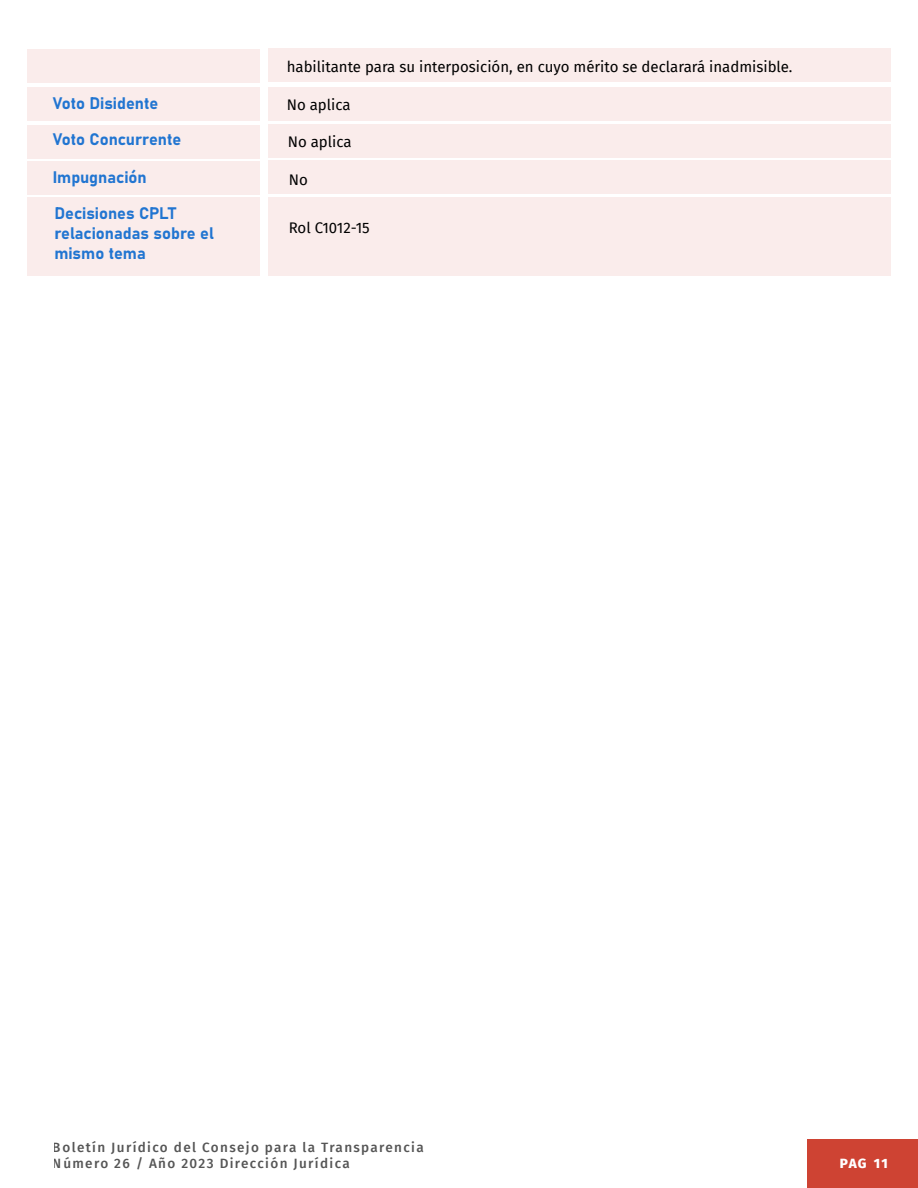
<style>
.page{position:relative;width:918px;height:1188px;background:#fff}
.page>*{position:absolute;margin:0;border:0;box-sizing:border-box;transform-origin:0 0}
.t1{font:16.5px/19.8px "Bahnschrift";color:#2175d1}
.t2{font:15px "Fira Sans";color:#000}
.t3{font:500 13.5px/16.2px "Fira Sans";letter-spacing:.1em;color:#000}
.t4{font:800 13.5px "Fira Sans";color:#fff}
</style>
<div class="page">
<div style="left:807px;top:1140px;width:111px;height:48px;background:#ce4333"></div>
<div style="left:268px;top:197px;width:622px;height:78px;background:#faeceb"></div>
<div style="left:268px;top:87px;width:622px;height:33px;background:#faeceb"></div>
<div style="left:268px;top:124px;width:622px;height:34px;background:#faeceb"></div>
<div style="left:268px;top:161px;width:622px;height:33px;background:#faeceb"></div>
<div style="left:28px;top:88px;width:232px;height:33px;background:#faeceb"></div>
<div style="left:28px;top:125px;width:232px;height:33px;background:#faeceb"></div>
<div style="left:28px;top:161px;width:232px;height:34px;background:#faeceb"></div>
<div style="left:28px;top:198px;width:232px;height:78px;background:#faeceb"></div>
<div style="left:268px;top:49px;width:622px;height:33px;background:#faeceb"></div>
<div style="left:28px;top:49px;width:232px;height:34px;background:#faeceb"></div>
<p class="t1" style="left:53px;top:84px;width:130px;line-height:36.3px">Voto Disidente<br>Voto Concurrente</p>
<p class="t1" style="left:53px;top:166px;width:96px">Impugnación</p>
<p class="t1" style="left:54px;top:203px;width:161px">Decisiones CPLT relacionadas sobre el mismo tema</p>
<p class="t2" style="left:287px;top:55px;width:507px">habilitante para su interposición, en cuyo mérito se declarará inadmisible.</p>
<p class="t2" style="left:287px;top:93px;width:65px">No aplica</p>
<p class="t2" style="left:288px;top:131px;width:65px">No aplica</p>
<p class="t2" style="left:289px;top:168px;width:21px">No</p>
<p class="t2" style="left:289px;top:217px;width:82px">Rol C1012-15</p>
<p class="t3" style="left:53px;top:1139px;width:372px">Boletín Jurídico del Consejo para la Transparencia<br>Número 26 / Año 2023 Dirección Jurídica</p>
<p class="t4" style="left:840px;top:1151px;width:49px">PAG 11</p>
</div>
